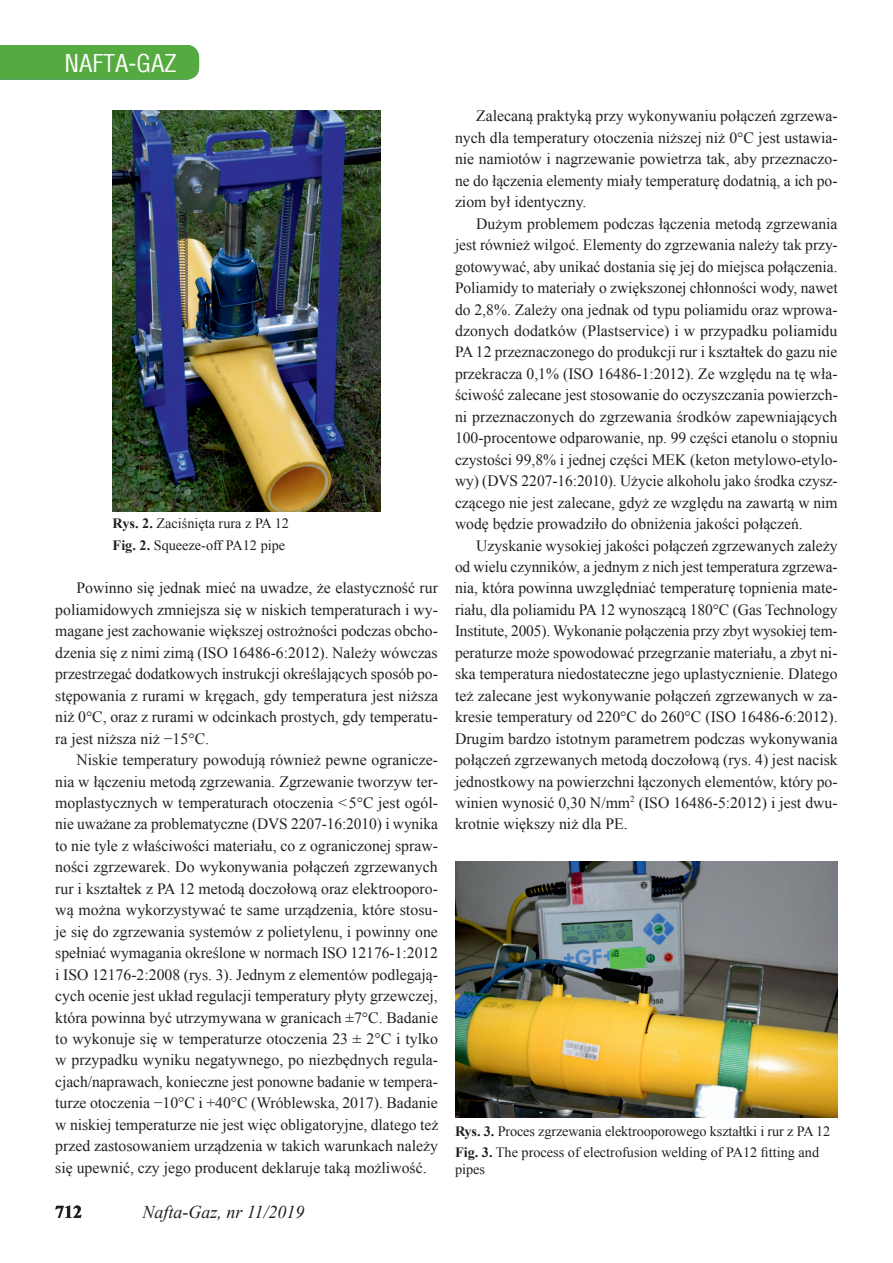
<style>
.page{position:relative;width:893px;height:1263px;background:#fff}
.page>*{position:absolute;margin:0;border:0;box-sizing:border-box;transform-origin:0 0}
.t1{font:24px "Switzerland Condensed";color:#fff}
.t2{font:italic 18px "Times New Roman";color:#231f20}
.t3{font:700 18px "Times New Roman";color:#231f20}
.t4{font:15.75px/21.5px "Times New Roman";color:#231f20;text-align:justify}
.t5{font:14.25px/21.3px "Times New Roman";color:#231f20}
.s1{font-weight:700}
</style>
<div class="page">
<div style="left:0;top:45px;width:199px;height:35px;background:#56ab40"></div>
<img style="left:113px;top:111px;width:268px;height:400px">
<img style="left:455px;top:861px;width:383px;height:256px">
<h1 class="t1" style="left:64px;top:49px;width:114px">NAFTA-GAZ</h1>
<p class="t5" style="left:113px;top:513px;width:178px"><span class="s1">Rys. 2.</span> Zaciśnięta rura z PA 12<br><span class="s1">Fig. 2.</span> Squeeze-off PA12 pipe</p>
<p class="t4" style="left:55px;top:577px;width:384px;text-indent:21px">Powinno się jednak mieć na uwadze, że elastyczność rur poliamidowych zmniejsza się w niskich temperaturach i wy&shy;magane jest zachowanie większej ostrożności podczas obcho&shy;dzenia się z nimi zimą (ISO 16486-6:2012). Należy wówczas przestrzegać dodatkowych instrukcji określających sposób po&shy;stępowania z rurami w kręgach, gdy temperatura jest niższa niż 0 C, oraz z rurami w odcinkach prostych, gdy temperatu&shy;ra jest niższa niż −15 C.</p>
<p class="t4" style="left:55px;top:749px;width:384px;text-indent:21px">Niskie temperatury powodują również pewne ogranicze&shy;nia w łączeniu metodą zgrzewania. Zgrzewanie tworzyw ter&shy;moplastycznych w temperaturach otoczenia &lt;5 C jest ogól&shy;nie uważane za problematyczne (DVS 2207-16:2010) i wynika to nie tyle z właściwości materiału, co z ograniczonej spraw&shy;ności zgrzewarek. Do wykonywania połączeń zgrzewanych rur i kształtek z PA 12 metodą doczołową oraz elektrooporo&shy;wą można wykorzystywać te same urządzenia, które stosu&shy;je się do zgrzewania systemów z polietylenu, i powinny one spełniać wymagania określone w normach ISO 12176-1:2012 i ISO 12176-2:2008 (rys. 3). Jednym z elementów podlegają&shy;cych ocenie jest układ regulacji temperatury płyty grzewczej, która powinna być utrzymywana w granicach ±7 C. Badanie to wykonuje się w temperaturze otoczenia 23 ± 2°C i tylko w przypadku wyniku negatywnego, po niezbędnych regula&shy;cjach/naprawach, konieczne jest ponowne badanie w tempera&shy;turze otoczenia −10°C i +40°C (Wróblewska, 2017). Badanie w niskiej temperaturze nie jest więc obligatoryjne, dlatego też przed zastosowaniem urządzenia w takich warunkach należy się upewnić, czy jego producent deklaruje taką możliwość.</p>
<p class="t3" style="left:55px;top:1199px;width:28px">712</p>
<p class="t2" style="left:142px;top:1200px;width:164px">Nafta-Gaz, nr 11/2019</p>
<p class="t4" style="left:455px;top:105px;width:384px;text-indent:21px">Zalecaną praktyką przy wykonywaniu połączeń zgrzewa&shy;nych dla temperatury otoczenia niższej niż 0 C jest ustawia&shy;nie namiotów i nagrzewanie powietrza tak, aby przeznaczo&shy;ne do łączenia elementy miały temperaturę dodatnią, a ich po&shy;ziom był identyczny.</p>
<p class="t4" style="left:455px;top:212px;width:384px;text-indent:21px">Dużym problemem podczas łączenia metodą zgrzewania jest również wilgoć. Elementy do zgrzewania należy tak przy&shy;gotowywać, aby unikać dostania się jej do miejsca połączenia.<br>Poliamidy to materiały o zwiększonej chłonności wody, nawet do 2,8%. Zależy ona jednak od typu poliamidu oraz wprowa&shy;dzonych dodatków (Plastservice) i w przypadku poliamidu PA 12 przeznaczonego do produkcji rur i kształtek do gazu nie przekracza 0,1% (ISO 16486-1:2012). Ze względu na tę wła&shy;ściwość zalecane jest stosowanie do oczyszczania powierzch&shy;ni przeznaczonych do zgrzewania środków zapewniających 100-procentowe odparowanie, np. 99 części etanolu o stopniu czystości 99,8% i jednej części MEK (keton metylowo-etylo&shy;wy) (DVS 2207-16:2010). Użycie alkoholu jako środka czysz&shy;czącego nie jest zalecane, gdyż ze względu na zawartą w nim wodę będzie prowadziło do obniżenia jakości połączeń.</p>
<p class="t4" style="left:455px;top:534px;width:384px;text-indent:21px">Uzyskanie wysokiej jakości połączeń zgrzewanych zależy od wielu czynników, a jednym z nich jest temperatura zgrzewa&shy;nia, która powinna uwzględniać temperaturę topnienia mate&shy;riału, dla poliamidu PA 12 wynoszącą 180 C (Gas Technology Institute, 2005). Wykonanie połączenia przy zbyt wysokiej tem&shy;peraturze może spowodować przegrzanie materiału, a zbyt ni&shy;ska temperatura niedostateczne jego uplastycznienie. Dlatego też zalecane jest wykonywanie połączeń zgrzewanych w za&shy;kresie temperatury od 220 C do 260°C (ISO 16486-6:2012).<br>Drugim bardzo istotnym parametrem podczas wykonywania połączeń zgrzewanych metodą doczołową (rys. 4) jest nacisk jednostkowy na powierzchni łączonych elementów, który po&shy;winien wynosić 0,30 N/mm<sup>2</sup> (ISO 16486-5:2012) i jest dwu&shy;krotnie większy niż dla PE.</p>
<p class="t5" style="left:455px;top:1120px;width:377px"><span class="s1">Rys. 3.</span> Proces zgrzewania elektrooporowego kształtki i rur z PA 12<br><span class="s1">Fig. 3.</span> The process of electrofusion welding of PA12 fitting and</p>
<p class="t5" style="left:455px;top:1158px;width:32px">pipes</p>
</div>
